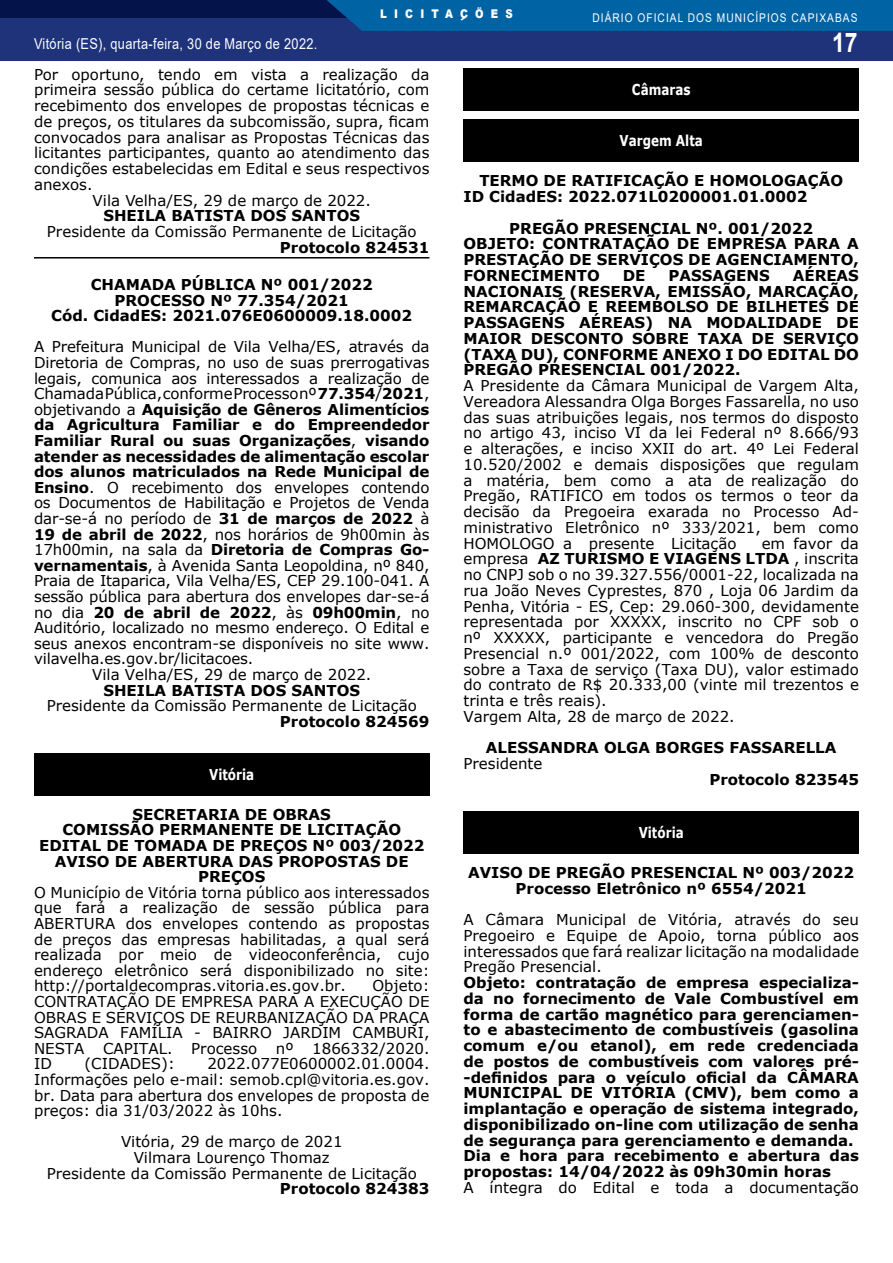
<style>
.page{position:relative;width:893px;height:1263px;background:#fff}
.page>*{position:absolute;margin:0;border:0;box-sizing:border-box;transform-origin:0 0}
.t1{font:700 27px "Arial";color:#fff;scale:.85 1}
.t2{font:15px/15.8px "Verdana";color:#000;text-align:justify}
.t3{font:700 15px/15.8px "Verdana";color:#000;text-align:center}
.t4{font:15px "Arial";letter-spacing:.025em;color:#fff;scale:.85 1}
.t5{font:700 15px "Verdana";color:#fff;scale:.8 1}
.t6{font:12px "Arial";letter-spacing:.1em;color:#fff;scale:.85 1}
.t7{font:900 12px "Arial";letter-spacing:.7em;color:#fff;scale:.85 1}
.s1{font-weight:700}
.s2{font-weight:400}
</style>
<div class="page">
<div style="left:1px;top:0;width:892px;height:61px;background:#1e3379"></div>
<div style="left:1px;top:0;width:892px;height:18px;background:#05134b"></div>
<hr style="left:34px;top:257px;width:395px;height:2px;background:#000">
<div style="left:34px;top:753px;width:395px;height:42px;background:#000"></div>
<div style="left:463px;top:68px;width:396px;height:43px;background:#000"></div>
<div style="left:463px;top:119px;width:396px;height:43px;background:#000"></div>
<div style="left:463px;top:811px;width:396px;height:42px;background:#000"></div>
<div style="left:327px;top:0;width:566px;height:31px;background:#0064a4"></div>
<p class="t7" style="left:380px;top:5px;width:157px">LICITACÖES</p>
<p class="t6" style="left:592px;top:10px;width:313px">DIÁRIO OFICIAL DOS MUNICÍPIOS CAPIXABAS</p>
<p class="t4" style="left:34px;top:34px;width:335px">Vitória (ES), quarta-feira, 30 de Março de 2022.</p>
<h1 class="t1" style="left:832px;top:23px;width:32px">17</h1>
<p class="t2" style="left:34px;top:66px;width:397px">Por oportuno, tendo em vista a realização da</p>
<p class="t2" style="left:34px;top:82px;width:397px">primeira sessão pública do certame licitatório, com</p>
<p class="t2" style="left:34px;top:98px;width:397px">recebimento dos envelopes de propostas técnicas e</p>
<p class="t2" style="left:34px;top:113px;width:397px">de preços, os titulares da subcomissão, supra, ficam</p>
<p class="t2" style="left:34px;top:129px;width:397px">convocados para analisar as Propostas Técnicas das</p>
<p class="t2" style="left:34px;top:145px;width:397px">licitantes participantes, quanto ao atendimento das</p>
<p class="t2" style="left:34px;top:161px;width:397px">condições estabelecidas em Edital e seus respectivos</p>
<p class="t2" style="left:34px;top:176px;width:60px">anexos.</p>
<p class="t2" style="left:93px;top:192px;width:280px">Vila Velha/ES, 29 de março de 2022.</p>
<p class="t3" style="left:103px;top:208px;width:258px">SHEILA BATISTA DOS SANTOS</p>
<p class="t2" style="left:47px;top:224px;width:371px">Presidente da Comissão Permanente de Licitação</p>
<p class="t3" style="left:280px;top:239px;width:151px">Protocolo 824531</p>
<p class="t3" style="left:51px;top:276px;width:363px">CHAMADA PÚBLICA Nº 001/2022<br>PROCESSO Nº 77.354/2021<br>Cód. CidadES: 2021.076E0600009.18.0002</p>
<p class="t2" style="left:34px;top:339px;width:397px">A Prefeitura Municipal de Vila Velha/ES, através da</p>
<p class="t2" style="left:34px;top:354px;width:397px">Diretoria de Compras, no uso de suas prerrogativas</p>
<p class="t2" style="left:34px;top:370px;width:397px">legais, comunica aos interessados a realização de</p>
<p class="t2" style="left:34px;top:386px;width:397px">Chamada Pública, conforme Processo nº <span class="s1">77.354</span>/<span class="s1">2021</span>,</p>
<p class="t3" style="left:34px;top:401px;width:397px"><span class="s2">objetivando a</span> Aquisição de Gêneros Alimentícios</p>
<p class="t3" style="left:34px;top:417px;width:397px">da Agricultura Familiar e do Empreendedor</p>
<p class="t3" style="left:34px;top:432px;width:397px">Familiar Rural ou suas Organizações<span class="s2">,</span> visando</p>
<p class="t3" style="left:34px;top:448px;width:397px">atender as necessidades de alimentação escolar</p>
<p class="t3" style="left:34px;top:464px;width:397px">dos alunos matriculados na Rede Municipal de</p>
<p class="t2" style="left:34px;top:479px;width:397px"><span class="s1">Ensino</span>. O recebimento dos envelopes contendo</p>
<p class="t2" style="left:34px;top:495px;width:397px">os Documentos de Habilitação e Projetos de Venda</p>
<p class="t2" style="left:34px;top:510px;width:397px">dar-se-á no período de <span class="s1">31 de marços de 2022</span> à</p>
<p class="t2" style="left:34px;top:526px;width:397px"><span class="s1">19 de abril de 2022</span>, nos horários de 9h00min às</p>
<p class="t3" style="left:34px;top:542px;width:397px"><span class="s2">17h00min, na sala da</span> Diretoria de Compras Go-</p>
<p class="t2" style="left:34px;top:557px;width:397px"><span class="s1">vernamentais</span>, à Avenida Santa Leopoldina, nº 840,</p>
<p class="t2" style="left:34px;top:573px;width:397px">Praia de Itaparica, Vila Velha/ES, CEP 29.100-041. A</p>
<p class="t2" style="left:34px;top:588px;width:397px">sessão pública para abertura dos envelopes dar-se-á</p>
<p class="t3" style="left:34px;top:604px;width:397px"><span class="s2">no dia</span> 20 de abril de 2022<span class="s2">, às</span> 09h00min<span class="s2">, no</span></p>
<p class="t2" style="left:34px;top:620px;width:397px">Auditório, localizado no mesmo endereço. O Edital e</p>
<p class="t2" style="left:34px;top:635px;width:397px">seus anexos encontram-se disponíveis no site www.</p>
<p class="t2" style="left:34px;top:651px;width:221px">vilavelha.es.gov.br/licitacoes.</p>
<p class="t2" style="left:92px;top:666px;width:281px">Vila Velha/ES, 29 de março de 2022.</p>
<p class="t3" style="left:103px;top:682px;width:258px">SHEILA BATISTA DOS SANTOS</p>
<p class="t2" style="left:47px;top:698px;width:372px">Presidente da Comissão Permanente de Licitação</p>
<p class="t3" style="left:280px;top:713px;width:151px">Protocolo 824569</p>
<p class="t5" style="left:209px;top:764px;width:58px">Vitória</p>
<p class="t3" style="left:39px;top:806px;width:387px">SECRETARIA DE OBRAS<br>COMISSÃO PERMANENTE DE LICITAÇÃO<br>EDITAL DE TOMADA DE PREÇOS Nº 003/2022<br>AVISO DE ABERTURA DAS PROPOSTAS DE<br>PREÇOS</p>
<p class="t2" style="left:34px;top:884px;width:397px">O Município de Vitória torna público aos interessados que fará a realização de sessão pública para ABERTURA dos envelopes contendo as propostas de preços das empresas habilitadas, a qual será realizada por meio de videoconferência, cujo endereço eletrônico será disponibilizado no site: http://portaldecompras.vitoria.es.gov.br.</p>
<p class="t2" style="left:34px;top:978px;width:397px;text-indent:338px">Objeto:<br>CONTRATAÇÃO DE EMPRESA PARA A EXECUÇÃO DE OBRAS E SERVIÇOS DE REURBANIZAÇÃO DA PRAÇA SAGRADA FAMÍLIA - BAIRRO JARDIM CAMBURI, NESTA CAPITAL. Processo nº 1866332/2020.<br>ID</p>
<p class="t2" style="left:84px;top:1056px;width:92px">(CIDADES):</p>
<p class="t2" style="left:34px;top:1056px;width:397px;text-indent:173px">2022.077E0600002.01.0004.<br>Informações pelo e-mail: semob.cpl@vitoria.es.gov. br. Data para abertura dos envelopes de proposta de preços: dia 31/03/2022 às 10hs.</p>
<p class="t2" style="left:47px;top:1134px;width:372px;text-align:center">Vitória, 29 de março de 2021<br>Vilmara Lourenço Thomaz<br>Presidente da Comissão Permanente de Licitação</p>
<p class="t3" style="left:280px;top:1181px;width:151px">Protocolo 824383</p>
<p class="t5" style="left:632px;top:79px;width:75px">Câmaras</p>
<p class="t5" style="left:620px;top:130px;width:106px">Vargem Alta</p>
<p class="t3" style="left:463px;top:173px;width:381px;text-align:left;text-indent:16px">TERMO DE RATIFICAÇÃO E HOMOLOGAÇÃO<br>ID CidadES: 2022.071L0200001.01.0002</p>
<p class="t3" style="left:463px;top:220px;width:397px;text-align:left;text-indent:46px">PREGÃO PRESENCIAL Nº. 001/2022<br>OBJETO: CONTRATAÇÃO DE EMPRESA PARA A<br>PRESTAÇÃO DE SERVIÇOS DE AGENCIAMENTO,<br>FORNECIMENTO</p>
<p class="t3" style="left:463px;top:267px;width:397px;text-align:justify;text-indent:329px">AÉREAS NACIONAIS (RESERVA, EMISSÃO, MARCAÇÃO, REMARCAÇÃO E REEMBOLSO DE BILHETES DE PASSAGENS AÉREAS) NA MODALIDADE DE MAIOR DESCONTO SOBRE TAXA DE SERVIÇO (TAXA DU), CONFORME ANEXO I DO EDITAL DO PREGÃO PRESENCIAL 001/2022.</p>
<p class="t2" style="left:463px;top:378px;width:397px">A Presidente da Câmara Municipal de Vargem Alta, Vereadora Alessandra Olga Borges Fassarella, no uso das suas atribuições legais, nos termos do disposto no artigo 43, inciso VI da lei Federal nº 8.666/93 e alterações, e inciso XXII do art. 4º Lei Federal 10.520/2002 e demais disposições que regulam a matéria, bem como a ata de realização do Pregão, RATIFICO em todos os termos o teor da decisão da Pregoeira exarada no Processo Ad&shy;ministrativo Eletrônico nº 333/2021, bem como HOMOLOGO a presente Licitação</p>
<p class="t3" style="left:623px;top:267px;width:24px">DE</p>
<p class="t3" style="left:668px;top:267px;width:103px">PASSAGENS</p>
<p class="t2" style="left:463px;top:535px;width:397px;text-align:left;text-indent:298px">em favor da empresa <span class="s1">AZ TURISMO E VIAGENS LTDA</span> , inscrita no CNPJ sob o no 39.327.556/0001-22, localizada na rua João Neves Cyprestes, 870 , Loja 06 Jardim da Penha, Vitória - ES, Cep: 29.060-300, devidamente representada por XXXXX, inscrito no CPF sob o nº XXXXX, participante e vencedora do Pregão Presencial n.º 001/2022, com 100% de desconto sobre a Taxa de serviço (Taxa DU), valor estimado do contrato de R$ 20.333,00 (vinte mil trezentos e trinta e três reais).<br>Vargem Alta, 28 de março de 2022.</p>
<p class="t3" style="left:486px;top:740px;width:352px">ALESSANDRA OLGA BORGES FASSARELLA</p>
<p class="t2" style="left:463px;top:756px;width:80px">Presidente</p>
<p class="t3" style="left:709px;top:771px;width:151px">Protocolo 823545</p>
<p class="t5" style="left:639px;top:822px;width:58px">Vitória</p>
<p class="t3" style="left:468px;top:864px;width:388px">AVISO DE PREGÃO PRESENCIAL Nº 003/2022<br>Processo Eletrônico nº 6554/2021</p>
<p class="t2" style="left:463px;top:911px;width:397px">A Câmara Municipal de Vitória, através do seu Pregoeiro e Equipe de Apoio, torna público aos interessados que fará realizar licitação na modalidade Pregão Presencial.</p>
<p class="t3" style="left:463px;top:974px;width:397px;text-align:left">Objeto: contratação de empresa especializa&shy;da no fornecimento de Vale Combustível em forma de cartão magnético para gerenciamen&shy;to e abastecimento de combustíveis (gasolina comum e/ou etanol), em rede credenciada de postos de combustíveis com valores pré--definidos para o veículo oficial da CÂMARA MUNICIPAL DE VITÓRIA (CMV), bem como a implantação e operação de sistema integrado, disponibilizado on-line com utilização de senha de segurança para gerenciamento e demanda.<br>Dia e hora para recebimento e abertura das propostas: 14/04/2022 às 09h30min horas</p>
<p class="t2" style="left:463px;top:1179px;width:397px">A íntegra do Edital e toda a documentação</p>
</div>
